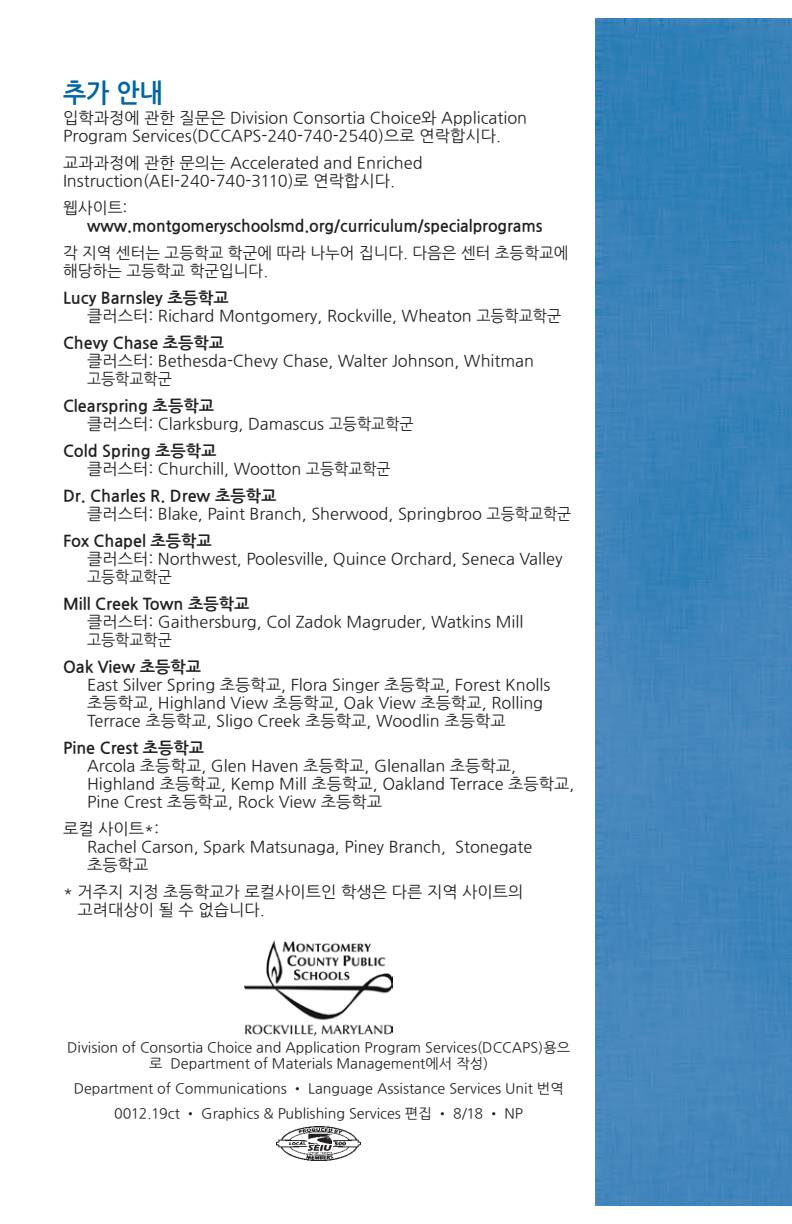
<style>
.page{position:relative;width:792px;height:1224px;background:#fff}
.page>*{position:absolute;margin:0;border:0;box-sizing:border-box;transform-origin:0 0}
.Text{font:26px "Nanum Gothic OTF Bold";color:#0066a5;scale:.95 1}
.BackPage{font:16px/18px "Nanum Gothic OTF";color:#231f20}
.Text_Indent_left{font:16px/18px "Nanum Gothic OTF";color:#231f20}
.Text-2{font:16px/18px "Nanum Gothic OTF";color:#231f20}
.Text_bold{font:16px "Nanum Gothic OTF Bold";color:#231f20}
.Text-3{font:16px "Nanum Gothic OTF Bold";color:#231f20}
.Text_Indent_left-2{font:16px "Nanum Gothic OTF Bold";color:#231f20}
.Text-4{font:14px/16px "Nanum Gothic OTF";color:#231f20;text-align:center}
</style>
<div class="page">
<img style="left:596px;top:18px;width:196px;height:1188px">
<img style="left:245px;top:941px;width:148px;height:95px">
<img style="left:277px;top:1127px;width:84px;height:34px">
<p class="Text" style="left:63px;top:75px;width:107px">추가 안내</p>
<p class="Text-2" style="left:63px;top:108px;width:466px">입학과정에 관한 질문은 Division Consortia Choice와 Application<br>Program Services(DCCAPS-240-740-2540)으로 연락합시다.</p>
<p class="Text-2" style="left:63px;top:153px;width:361px">교과과정에 관한 문의는 Accelerated and Enriched<br>Instruction(AEI-240-740-3110)로 연락합시다.</p>
<p class="Text-2" style="left:63px;top:198px;width:66px">웹사이트:</p>
<p class="Text-3" style="left:87px;top:215px;width:457px">www.montgomeryschoolsmd.org/curriculum/specialprograms</p>
<p class="Text-2" style="left:63px;top:243px;width:507px">각 지역 센터는 고등학교 학군에 따라 나누어 집니다. 다음은 센터 초등학교에 해당하는 고등학교 학군입니다.</p>
<p class="Text_bold" style="left:63px;top:287px;width:167px">Lucy Barnsley 초등학교</p>
<p class="Text_Indent_left" style="left:87px;top:306px;width:476px">클러스터: Richard Montgomery, Rockville, Wheaton 고등학교학군</p>
<p class="Text_bold" style="left:63px;top:332px;width:163px">Chevy Chase 초등학교</p>
<p class="Text_Indent_left" style="left:87px;top:351px;width:449px">클러스터: Bethesda-Chevy Chase, Walter Johnson, Whitman 고등학교학군</p>
<p class="Text_bold" style="left:63px;top:395px;width:153px">Clearspring 초등학교</p>
<p class="Text_Indent_left" style="left:87px;top:414px;width:328px">클러스터: Clarksburg, Damascus 고등학교학군</p>
<p class="Text_Indent_left-2" style="left:63px;top:440px;width:155px">Cold Spring 초등학교</p>
<p class="Text_Indent_left" style="left:87px;top:459px;width:305px">클러스터: Churchill, Wootton 고등학교학군</p>
<p class="Text_bold" style="left:63px;top:485px;width:215px">Dr. Charles R. Drew 초등학교</p>
<p class="Text_Indent_left" style="left:87px;top:504px;width:486px">클러스터: Blake, Paint Branch, Sherwood, Springbroo 고등학교학군</p>
<p class="Text_bold" style="left:63px;top:530px;width:150px">Fox Chapel 초등학교</p>
<p class="Text_Indent_left" style="left:87px;top:549px;width:477px">클러스터: Northwest, Poolesville, Quince Orchard, Seneca Valley 고등학교학군</p>
<p class="Text_bold" style="left:63px;top:593px;width:188px">Mill Creek Town 초등학교</p>
<p class="Text_Indent_left" style="left:87px;top:612px;width:438px">클러스터: Gaithersburg, Col Zadok Magruder, Watkins Mill 고등학교학군</p>
<p class="Text_bold" style="left:63px;top:656px;width:140px">Oak View 초등학교</p>
<p class="BackPage" style="left:87px;top:675px;width:465px">East Silver Spring 초등학교, Flora Singer 초등학교, Forest Knolls 초등학교, Highland View 초등학교, Oak View 초등학교, Rolling<br>Terrace 초등학교, Sligo Creek 초등학교, Woodlin 초등학교</p>
<p class="Text_bold" style="left:63px;top:737px;width:143px">Pine Crest 초등학교</p>
<p class="BackPage" style="left:87px;top:756px;width:489px">Arcola 초등학교, Glen Haven 초등학교, Glenallan 초등학교,<br>Highland 초등학교, Kemp Mill 초등학교, Oakland Terrace 초등학교,<br>Pine Crest 초등학교, Rock View 초등학교</p>
<p class="Text_Indent_left" style="left:63px;top:819px;width:98px">로컬 사이트*:</p>
<p class="BackPage" style="left:87px;top:837px;width:447px">Rachel Carson, Spark Matsunaga, Piney Branch, Stonegate 초등학교</p>
<p class="BackPage" style="left:77px;top:882px;width:448px;text-indent:-14px">* 거주지 지정 초등학교가 로컬사이트인 학생은 다른 지역 사이트의 고려대상이 될 수 없습니다.</p>
<p class="Text-4" style="left:67px;top:1039px;width:505px">Division of Consortia Choice and Application Program Services(DCCAPS)용으 로 Department of Materials Management에서 작성)</p>
<p class="Text-4" style="left:74px;top:1080px;width:492px">Department of Communications • Language Assistance Services Unit 번역</p>
<p class="Text-4" style="left:114px;top:1105px;width:410px">0012.19ct • Graphics &amp; Publishing Services 편집 • 8/18 • NP</p>
</div>
